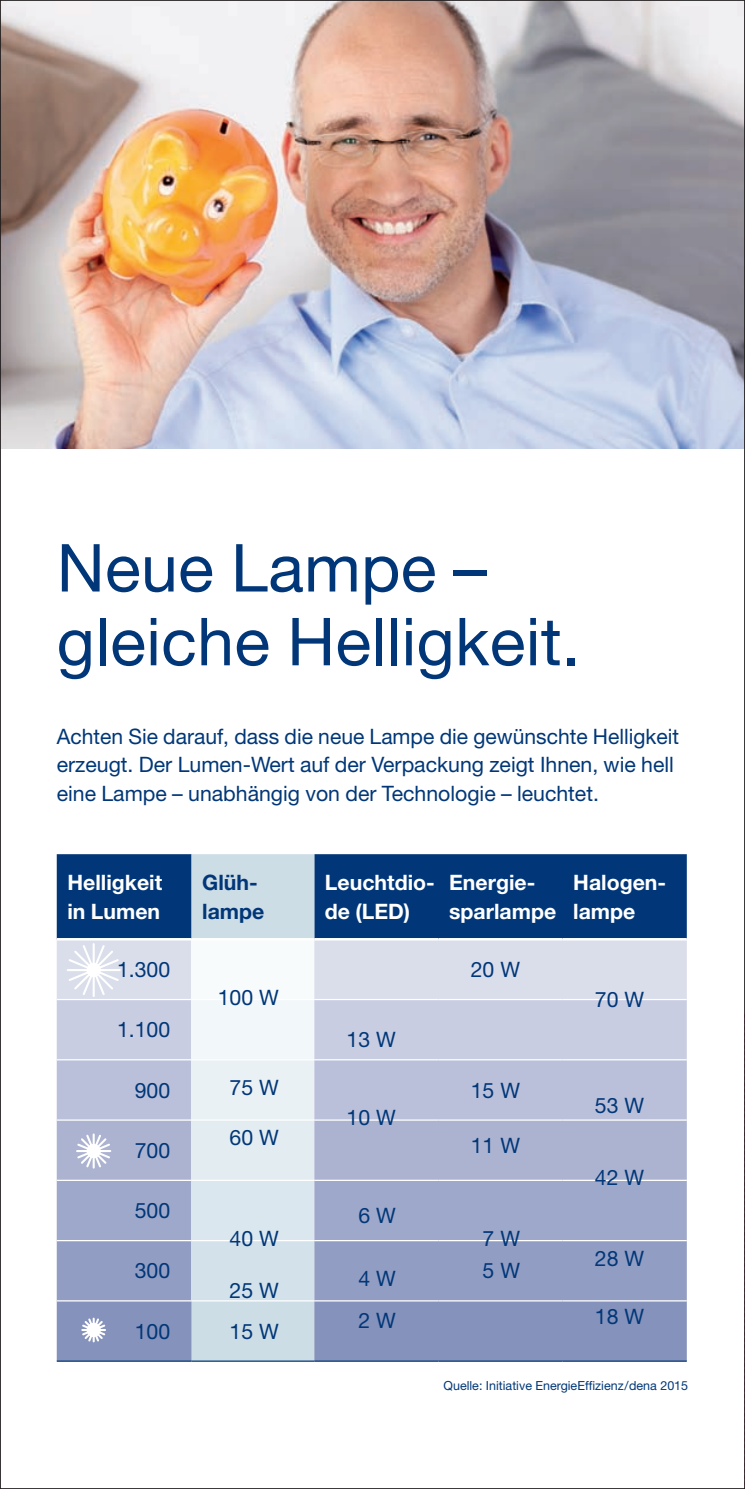
<style>
.page{position:relative;width:745px;height:1489px;background:#fff}
.page>*{position:absolute;margin:0;border:0;box-sizing:border-box;transform-origin:0 0}
.t1{font:66.25px/73.8px "Helvetica Neue LT Pro";letter-spacing:.005em;color:#013778}
.t2{font:21.25px/28.8px "Helvetica Neue LT Pro";color:#013778}
.t3{font:700 21.25px/28.8px "Helvetica Neue LT Pro";color:#fff}
.t4{font:700 21.25px/28.8px "Helvetica Neue LT Pro";color:#013778}
.t5{font:12.5px "Helvetica Neue LT Pro";color:#013778}
</style>
<div class="page">
<img style="left:2px;top:2px;width:740px;height:446px">
<div style="left:57px;top:854px;width:629px;height:84px;background:#013778"></div>
<div style="left:191px;top:854px;width:123px;height:84px;background:#cddde6"></div>
<hr style="left:57px;top:1360px;width:134px;height:1px;background:#013778">
<hr style="left:191px;top:1360px;width:123px;height:1px;background:#013778">
<hr style="left:314px;top:1360px;width:124px;height:1px;background:#013778">
<hr style="left:438px;top:1360px;width:124px;height:1px;background:#013778">
<hr style="left:562px;top:1360px;width:124px;height:1px;background:#013778">
<svg style="left:57px;top:939px;width:629px;height:421px;background:#b9c1d9"></svg>
<div style="left:87px;top:962px;width:14px;height:15px;background:#fff;border-radius:50%"></div>
<svg style="left:0;top:0;width:1px;height:1488px"></svg>
<h1 class="t1" style="left:57px;top:529px;width:524px">Neue Lampe – gleiche Helligkeit.</h1>
<p class="t2" style="left:57px;top:721px;width:623px">Achten Sie darauf, dass die neue Lampe die gewünschte Helligkeit erzeugt. Der Lumen-Wert auf der Verpackung zeigt Ihnen, wie hell eine Lampe – unabhängig von der Technologie – leuchtet.</p>
<p class="t3" style="left:67px;top:867px;width:96px">Helligkeit in Lumen</p>
<p class="t4" style="left:202px;top:867px;width:64px">Glüh&shy;lampe</p>
<p class="t3" style="left:325px;top:867px;width:111px">Leuchtdio&shy;de (LED)</p>
<p class="t3" style="left:449px;top:867px;width:108px">Energie&shy;sparlampe</p>
<p class="t3" style="left:573px;top:867px;width:94px">Halogen&shy;lampe</p>
<p class="t2" style="left:117px;top:954px;width:55px">1.300</p>
<p class="t2" style="left:217px;top:982px;width:63px">100 W</p>
<p class="t2" style="left:470px;top:954px;width:51px">20 W</p>
<p class="t2" style="left:594px;top:984px;width:51px">70 W</p>
<p class="t2" style="left:117px;top:1014px;width:55px">1.100</p>
<p class="t2" style="left:135px;top:1075px;width:37px">900</p>
<p class="t2" style="left:229px;top:1072px;width:51px">75 W</p>
<p class="t2" style="left:135px;top:1135px;width:37px">700</p>
<p class="t2" style="left:135px;top:1195px;width:37px">500</p>
<p class="t2" style="left:135px;top:1255px;width:37px">300</p>
<p class="t2" style="left:229px;top:1122px;width:51px">60 W</p>
<p class="t2" style="left:229px;top:1223px;width:51px">40 W</p>
<p class="t2" style="left:229px;top:1275px;width:51px">25 W</p>
<p class="t2" style="left:135px;top:1316px;width:37px">100</p>
<p class="t2" style="left:229px;top:1316px;width:51px">15 W</p>
<p class="t2" style="left:346px;top:1024px;width:51px">13 W</p>
<p class="t2" style="left:346px;top:1102px;width:51px">10 W</p>
<p class="t2" style="left:358px;top:1200px;width:39px">6 W</p>
<p class="t2" style="left:358px;top:1263px;width:39px">4 W</p>
<p class="t2" style="left:358px;top:1305px;width:39px">2 W</p>
<p class="t2" style="left:470px;top:1075px;width:51px">15 W</p>
<p class="t2" style="left:470px;top:1130px;width:51px">11 W</p>
<p class="t2" style="left:482px;top:1223px;width:39px">7 W</p>
<p class="t2" style="left:482px;top:1255px;width:39px">5 W</p>
<p class="t2" style="left:594px;top:1090px;width:51px">53 W</p>
<p class="t2" style="left:594px;top:1162px;width:51px">42 W</p>
<p class="t2" style="left:594px;top:1243px;width:51px">28 W</p>
<p class="t2" style="left:594px;top:1301px;width:51px">18 W</p>
<p class="t5" style="left:443px;top:1378px;width:246px">Quelle: Initiative EnergieEffizienz/dena 2015</p>
</div>
